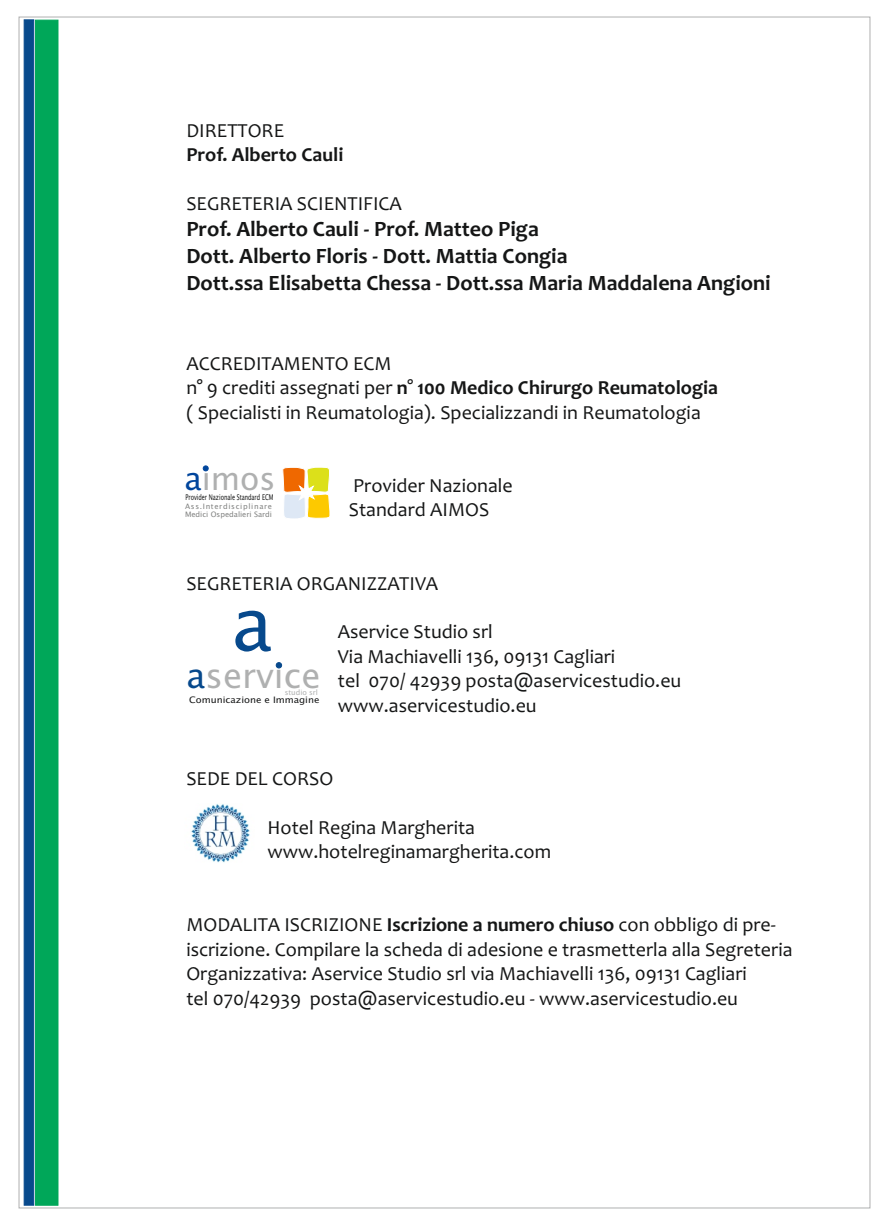
<style>
.page{position:relative;width:885px;height:1225px;background:#fff}
.page>*{position:absolute;margin:0;border:0;box-sizing:border-box;transform-origin:0 0}
.t1{font:73.8px "Lucida Sans";color:#07498c}
.t2{font:34.2px "Lucida Sans";color:#afb0b0}
.t3{font:31.8px "Lucida Sans";color:#afb0b0}
.t4{font:700 22px/26.8px "Candara";color:#151616}
.t5{font:20px/24.4px "Candara";color:#151616}
.t6{font:700 20px "Candara";color:#151616}
.t7{font:8.8px "Lucida Sans";color:#151616;scale:1.09 1}
.t8{font:7.8px "Lucida Sans";color:#151616;scale:.7 1}
.t9{font:7.4px/8.4px "Lucida Sans";color:#818281}
.t10{font:7.2px "Lucida Sans";color:#afb0b0}
.s1{font-weight:700}
.s2{color:#00459c}
.s3{color:#07498c}
</style>
<div class="page">
<svg style="left:203px;top:466px;width:5px;height:5px"></svg>
<svg style="left:282px;top:467px;width:48px;height:52px"></svg>
<svg style="left:276px;top:662px;width:6px;height:6px"></svg>
<img style="left:191px;top:804px;width:59px;height:59px">
<svg style="left:24px;top:19px;width:34px;height:1186px;background:#0e8e70"></svg>
<p class="t5" style="left:186px;top:120px;width:99px">DIRETTORE</p>
<p class="t6" style="left:186px;top:147px;width:158px">Prof. Alberto Cauli</p>
<p class="t5" style="left:186px;top:193px;width:217px">SEGRETERIA SCIENTIFICA</p>
<p class="t4" style="left:186px;top:218px;width:586px">Prof. Alberto Cauli - Prof. Matteo Piga<br>Dott. Alberto Floris - Dott. Mattia Congia<br>Dott.ssa Elisabetta Chessa - Dott.ssa Maria Maddalena Angioni</p>
<p class="t5" style="left:186px;top:353px;width:533px">ACCREDITAMENTO ECM<br>n° 9 crediti assegnati per <span class="s1">n° 100 Medico Chirurgo Reumatologia </span>( Specialisti in Reumatologia). Specializzandi in Reumatologia</p>
<h3 class="t3" style="left:184px;top:465px;width:92px"><span class="s2">a</span>imos</h3>
<p class="t8" style="left:185px;top:493px;width:127px">Provider Nazionale Standard ECM</p>
<p class="t9" style="left:185px;top:502px;width:88px">Ass.Interdisciplinare<br>Medici Ospedalieri Sardi</p>
<p class="t5" style="left:349px;top:475px;width:165px">Provider Nazionale<br>Standard AIMOS</p>
<p class="t5" style="left:186px;top:573px;width:253px">SEGRETERIA ORGANIZZATIVA</p>
<p class="t5" style="left:338px;top:622px;width:345px">Aservice Studio srl<br>Via Machiavelli 136, 09131 Cagliari<br>tel 070/ 42939 posta@aservicestudio.eu www.aservicestudio.eu</p>
<h1 class="t1" style="left:232px;top:594px;width:42px">a</h1>
<h2 class="t2" style="left:186px;top:662px;width:135px"><span class="s3">a</span>service</h2>
<p class="t7" style="left:189px;top:696px;width:121px">Comunicazione e Immagine</p>
<p class="t10" style="left:285px;top:690px;width:35px">studio srl</p>
<p class="t5" style="left:186px;top:768px;width:148px">SEDE DEL CORSO</p>
<p class="t5" style="left:267px;top:817px;width:209px">Hotel Regina Margherita</p>
<p class="t5" style="left:267px;top:841px;width:285px">www.hotelreginamargherita.com</p>
<p class="t5" style="left:186px;top:914px;width:607px">MODALITA ISCRIZIONE <span class="s1">Iscrizione a numero chiuso</span> con obbligo di pre&shy;iscrizione. Compilare la scheda di adesione e trasmetterla alla Segreteria Organizzativa: Aservice Studio srl via Machiavelli 136, 09131 Cagliari<br>tel 070/42939 posta@aservicestudio.eu - www.aservicestudio.eu</p>
</div>
